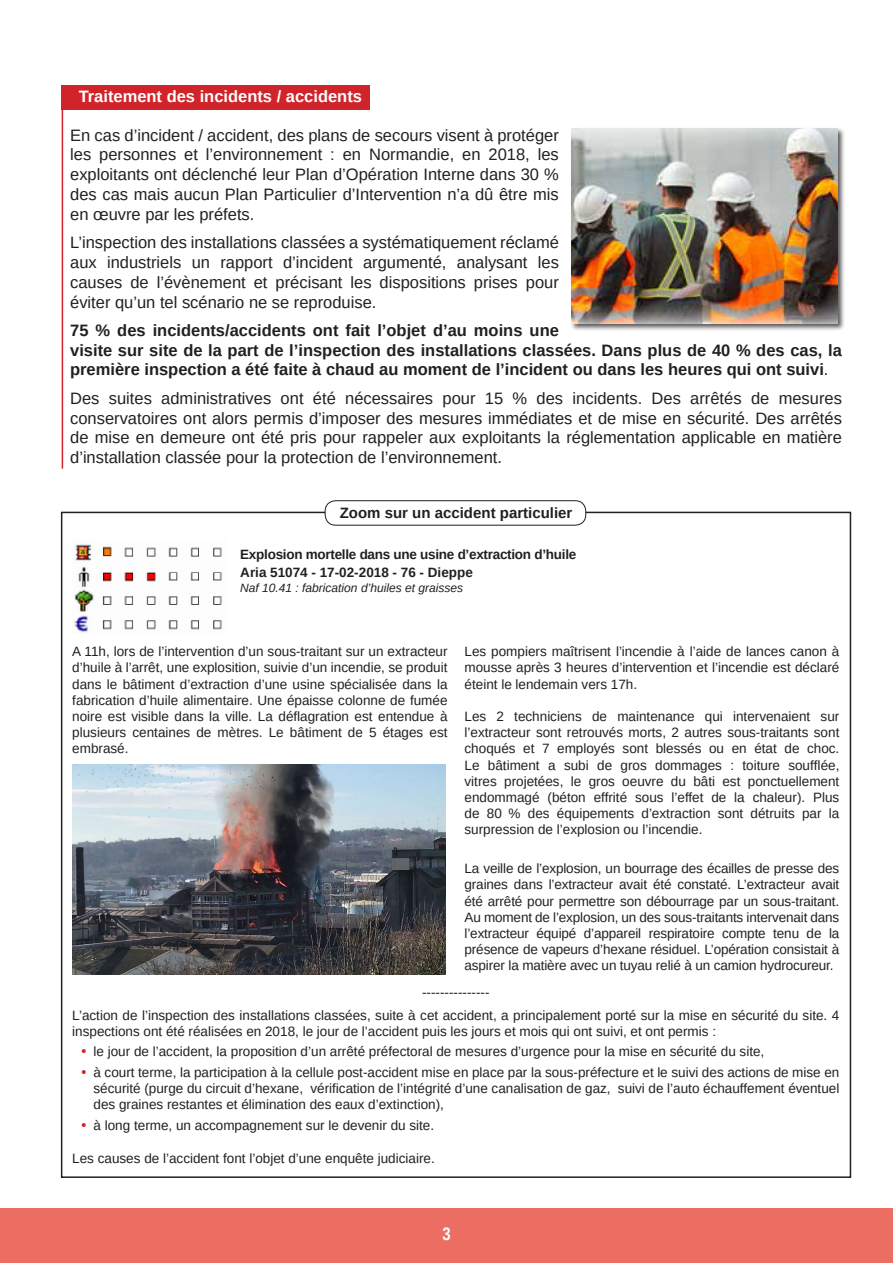
<style>
.page{position:relative;width:893px;height:1263px;background:#fff}
.page>*{position:absolute;margin:0;border:0;box-sizing:border-box;transform-origin:0 0}
.t1{font:700 18px "Liberation Sans Narrow";color:#fff}
.t2{font:16.5px/19.8px "Liberation Sans";color:#231f20;text-align:justify}
.t3{font:700 16.5px/19.8px "Liberation Sans";color:#231f20}
.t4{font:700 16.5px "Liberation Sans";color:#fff}
.t5{font:700 15px "Liberation Sans";color:#231f20}
.t6{font:13.5px/16.2px "Liberation Sans";color:#231f20;text-align:justify}
.t7{font:700 13.5px "Liberation Sans";letter-spacing:-.02em;color:#231f20}
.t8{font:700 13.5px "Liberation Sans";color:#231f20}
.t9{font:italic 12px "Liberation Sans";color:#231f20}
.s1{font-weight:400}
.s2{color:#d1232a}
</style>
<div class="page">
<div style="left:570px;top:127px;width:275px;height:204px;background:#231f20;opacity:.75"></div>
<img style="left:572px;top:129px;width:266px;height:194px">
<img style="left:74px;top:544px;width:148px;height:88px">
<div style="left:0;top:1208px;width:893px;height:55px;background:#ec6d61"></div>
<div style="left:62px;top:85px;width:308px;height:24px;background:#d1232a"></div>
<hr style="left:62px;top:102px;width:1px;height:367px;background:#d1232a">
<div style="left:325px;top:500px;width:261px;height:25px;border:1px solid #231f20;border-radius:10px"></div>
<img style="left:72px;top:764px;width:374px;height:210px">
<p class="t4" style="left:79px;top:85px;width:285px">Traitement des incidents / accidents</p>
<p class="t2" style="left:70px;top:125px;width:490px">En cas d’incident / accident, des plans de secours visent à protéger les personnes et l’environnement : en Normandie, en 2018, les exploitants ont déclenché leur Plan d’Opération Interne dans 30 % des cas mais aucun Plan Particulier d’Intervention n’a dû être mis en œuvre par les préfets.</p>
<p class="t2" style="left:70px;top:233px;width:490px">L’inspection des installations classées a systématiquement réclamé aux industriels un rapport d’incident argumenté, analysant les causes de l’évènement et précisant les dispositions prises pour éviter qu’un tel scénario ne se reproduise.</p>
<p class="t3" style="left:70px;top:321px;width:773px">75 % des incidents/accidents ont fait l’objet d’au moins une<br>visite sur site de la part de l’inspection des installations classées. Dans plus de 40 % des cas, la première inspection a été faite à chaud au moment de l’incident ou dans les heures qui ont suivi<span class="s1">.</span></p>
<p class="t2" style="left:70px;top:388px;width:773px">Des suites administratives ont été nécessaires pour 15 % des incidents. Des arrêtés de mesures conservatoires ont alors permis d’imposer des mesures immédiates et de mise en sécurité. Des arrêtés de mise en demeure ont été pris pour rappeler aux exploitants la réglementation applicable en matière d’installation classée pour la protection de l’environnement.</p>
<p class="t5" style="left:340px;top:502px;width:234px">Zoom sur un accident particulier</p>
<p class="t7" style="left:240px;top:545px;width:338px">Explosion mortelle dans une usine d’extraction d’huile</p>
<p class="t8" style="left:240px;top:563px;width:234px">Aria 51074 - 17-02-2018 - 76 - Dieppe</p>
<p class="t9" style="left:240px;top:580px;width:224px">Naf 10.41 : fabrication d’huiles et graisses</p>
<p class="t6" style="left:72px;top:643px;width:377px">A 11h, lors de l’intervention d’un sous-traitant sur un extracteur d’huile à l’arrêt, une explosition, suivie d’un incendie, se produit dans le bâtiment d’extraction d’une usine spécialisée dans la fabrication d’huile alimentaire. Une épaisse colonne de fumée noire est visible dans la ville. La déflagration est entendue à plusieurs centaines de mètres. Le bâtiment de 5 étages est embrasé.</p>
<p class="t6" style="left:465px;top:643px;width:376px">Les pompiers maîtrisent l’incendie à l’aide de lances canon à mousse après 3 heures d’intervention et l’incendie est déclaré éteint le lendemain vers 17h.</p>
<p class="t6" style="left:465px;top:708px;width:376px">Les 2 techniciens de maintenance qui intervenaient sur l’extracteur sont retrouvés morts, 2 autres sous-traitants sont choqués et 7 employés sont blessés ou en état de choc.<br>Le bâtiment a subi de gros dommages : toiture soufflée, vitres projetées, le gros oeuvre du bâti est ponctuellement endommagé (béton effrité sous l’effet de la chaleur). Plus de 80 % des équipements d’extraction sont détruits par la surpression de l’explosion ou l’incendie.</p>
<p class="t6" style="left:465px;top:860px;width:376px">La veille de l’explosion, un bourrage des écailles de presse des graines dans l’extracteur avait été constaté. L’extracteur avait été arrêté pour permettre son débourrage par un sous-traitant.<br>Au moment de l’explosion, un des sous-traitants intervenait dans l’extracteur équipé d’appareil respiratoire compte tenu de la présence de vapeurs d’hexane résiduel. L’opération consistait à aspirer la matière avec un tuyau relié à un camion hydrocureur.</p>
<p class="t6" style="left:422px;top:984px;width:69px">---------------</p>
<p class="t6" style="left:72px;top:1007px;width:769px">L’action de l’inspection des installations classées, suite à cet accident, a principalement porté sur la mise en sécurité du site. 4 inspections ont été réalisées en 2018, le jour de l’accident puis les jours et mois qui ont suivi, et ont permis :</p>
<p class="t6" style="left:81px;top:1044px;width:685px"><span class="s2">•</span> le jour de l’accident, la proposition d’un arrêté préfectoral de mesures d’urgence pour la mise en sécurité du site,</p>
<p class="t6" style="left:94px;top:1064px;width:747px;text-indent:-13px"><span class="s2">•</span> à court terme, la participation à la cellule post-accident mise en place par la sous-préfecture et le suivi des actions de mise en sécurité (purge du circuit d’hexane, vérification de l’intégrité d’une canalisation de gaz, suivi de l’auto échauffement éventuel des graines restantes et élimination des eaux d’extinction),</p>
<p class="t6" style="left:81px;top:1117px;width:355px"><span class="s2">•</span> à long terme, un accompagnement sur le devenir du site.</p>
<p class="t6" style="left:72px;top:1150px;width:364px">Les causes de l’accident font l’objet d’une enquête judiciaire.</p>
<p class="t1" style="left:442px;top:1221px;width:10px">3</p>
</div>
